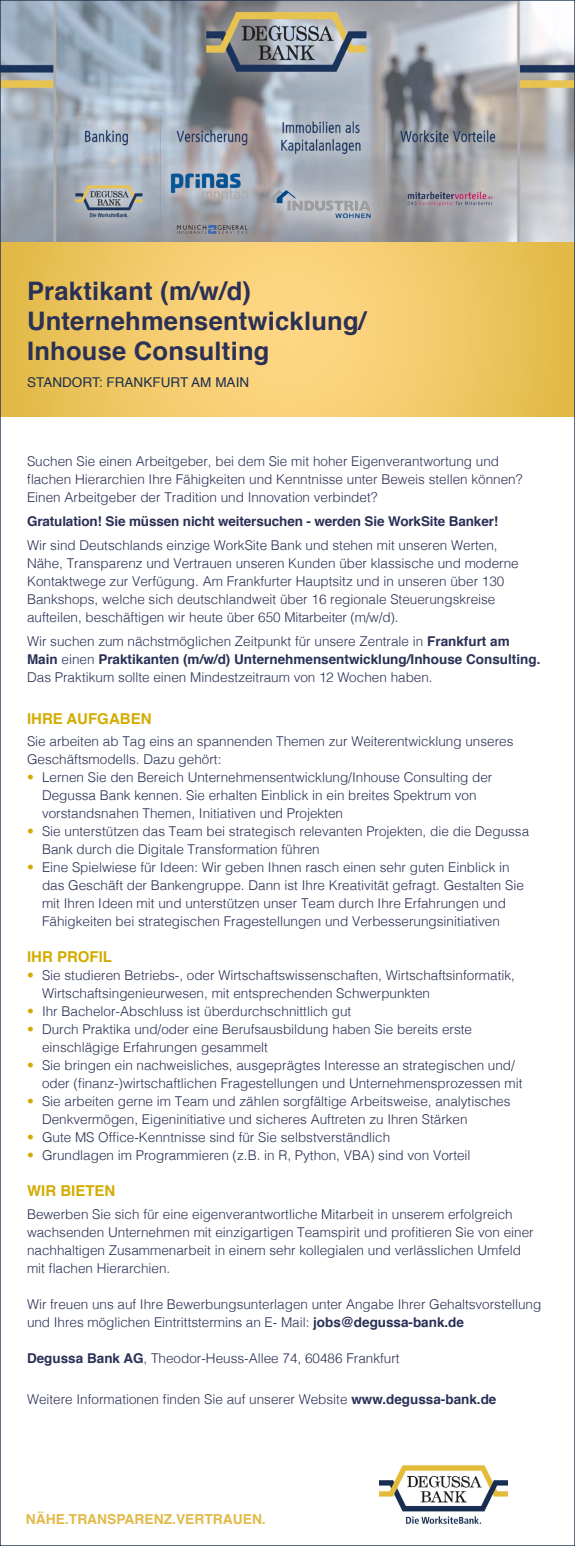
<style>
.page{position:relative;width:575px;height:1546px;background:#fff}
.page>*{position:absolute;margin:0;border:0;box-sizing:border-box;transform-origin:0 0}
.t1{font:700 25.5px/30px "Helvetica";letter-spacing:.01em;color:#2a3056}
.t2{font:700 15px "Helvetica";color:#d3ac00}
.t3{font:700 13.8px "Helvetica";color:#e2ba48}
.t4{font:300 13.5px/18px "Helvetica";color:#2a3056}
.t5{font:700 13.5px "Helvetica";letter-spacing:-.01em;color:#2a3056}
.t6{font:13.5px "Helvetica";letter-spacing:.005em;color:#1a2f4e}
.s1{font-weight:700}
.s2{color:#d3ac00}
</style>
<div class="page">
<svg style="left:2px;top:242px;width:571px;height:174px;background:#f1c968"></svg>
<img style="left:379px;top:1465px;width:128px;height:59px">
<img style="left:2px;top:2px;width:571px;height:240px">
<h1 class="t1" style="left:27px;top:276px;width:340px">Praktikant (m/w/d)<br>Unternehmensentwicklung/<br>Inhouse Consulting</h1>
<p class="t6" style="left:27px;top:372px;width:224px">STANDORT: FRANKFURT AM MAIN</p>
<p class="t4" style="left:27px;top:451px;width:497px">Suchen Sie einen Arbeitgeber, bei dem Sie mit hoher Eigenverantwortung und flachen Hierarchien Ihre Fähigkeiten und Kenntnisse unter Beweis stellen können?<br>Einen Arbeitgeber der Tradition und Innovation verbindet?</p>
<p class="t5" style="left:27px;top:510px;width:473px">Gratulation! Sie müssen nicht weitersuchen - werden Sie WorkSite Banker!</p>
<p class="t4" style="left:27px;top:535px;width:493px">Wir sind Deutschlands einzige WorkSite Bank und stehen mit unseren Werten, Nähe, Transparenz und Vertrauen unseren Kunden über klassische und moderne Kontaktwege zur Verfügung. Am Frankfurter Hauptsitz und in unseren über 130<br>Bankshops, welche sich deutschlandweit über 16 regionale Steuerungskreise aufteilen, beschäftigen wir heute über 650 Mitarbeiter (m/w/d).</p>
<p class="t4" style="left:27px;top:631px;width:515px">Wir suchen zum nächstmöglichen Zeitpunkt für unsere Zentrale in <span class="s1">Frankfurt am<br>Main</span> einen <span class="s1">Praktikanten (m/w/d) Unternehmensentwicklung/Inhouse Consulting.<br></span>Das Praktikum sollte einen Mindestzeitraum von 12 Wochen haben.</p>
<p class="t2" style="left:27px;top:706px;width:126px">IHRE AUFGABEN</p>
<p class="t4" style="left:27px;top:731px;width:488px">Sie arbeiten ab Tag eins an spannenden Themen zur Weiterentwicklung unseres<br>Geschäftsmodells. Dazu gehört:</p>
<p class="t4" style="left:42px;top:767px;width:452px;text-indent:-15px"><span class="s2">•</span> Lernen Sie den Bereich Unternehmensentwicklung/Inhouse Consulting der<br>Degussa Bank kennen. Sie erhalten Einblick in ein breites Spektrum von vorstandsnahen Themen, Initiativen und Projekten</p>
<p class="t4" style="left:42px;top:821px;width:488px;text-indent:-15px"><span class="s2">•</span> Sie unterstützen das Team bei strategisch relevanten Projekten, die die Degussa<br>Bank durch die Digitale Transformation führen</p>
<p class="t4" style="left:42px;top:857px;width:483px;text-indent:-15px"><span class="s2">•</span> Eine Spielwiese für Ideen: Wir geben Ihnen rasch einen sehr guten Einblick in das Geschäft der Bankengruppe. Dann ist Ihre Kreativität gefragt. Gestalten Sie mit Ihren Ideen mit und unterstützen unser Team durch Ihre Erfahrungen und Fähigkeiten bei strategischen Fragestellungen und Verbesserungsinitiativen</p>
<p class="t2" style="left:27px;top:945px;width:87px">IHR PROFIL</p>
<p class="t4" style="left:42px;top:965px;width:474px;text-indent:-15px"><span class="s2">•</span> Sie studieren Betriebs-, oder Wirtschaftswissenschaften, Wirtschaftsinformatik,<br>Wirtschaftsingenieurwesen, mit entsprechenden Schwerpunkten</p>
<p class="t4" style="left:27px;top:1001px;width:326px"><span class="s2">•</span> Ihr Bachelor-Abschluss ist überdurchschnittlich gut</p>
<p class="t4" style="left:42px;top:1019px;width:431px;text-indent:-15px"><span class="s2">•</span> Durch Praktika und/oder eine Berufsausbildung haben Sie bereits erste einschlägige Erfahrungen gesammelt</p>
<p class="t4" style="left:42px;top:1055px;width:482px;text-indent:-15px"><span class="s2">•</span> Sie bringen ein nachweisliches, ausgeprägtes Interesse an strategischen und/ oder (finanz-)wirtschaftlichen Fragestellungen und Unternehmensprozessen mit</p>
<p class="t4" style="left:42px;top:1091px;width:470px;text-indent:-15px"><span class="s2">•</span> Sie arbeiten gerne im Team und zählen sorgfältige Arbeitsweise, analytisches<br>Denkvermögen, Eigeninitiative und sicheres Auftreten zu Ihren Stärken</p>
<p class="t4" style="left:27px;top:1127px;width:365px"><span class="s2">•</span> Gute MS Office-Kenntnisse sind für Sie selbstverständlich</p>
<p class="t4" style="left:27px;top:1145px;width:445px"><span class="s2">•</span> Grundlagen im Programmieren (z.B. in R, Python, VBA) sind von Vorteil</p>
<p class="t2" style="left:27px;top:1179px;width:90px">WIR BIETEN</p>
<p class="t4" style="left:27px;top:1204px;width:508px">Bewerben Sie sich für eine eigenverantwortliche Mitarbeit in unserem erfolgreich wachsenden Unternehmen mit einzigartigen Teamspirit und profitieren Sie von einer nachhaltigen Zusammenarbeit in einem sehr kollegialen und verlässlichen Umfeld mit flachen Hierarchien.</p>
<p class="t4" style="left:27px;top:1294px;width:516px">Wir freuen uns auf Ihre Bewerbungsunterlagen unter Angabe Ihrer Gehaltsvorstellung und Ihres möglichen Eintrittstermins an E- Mail: <span class="s1">jobs@degussa-bank.de</span></p>
<p class="t4" style="left:27px;top:1348px;width:374px"><span class="s1">Degussa Bank AG</span>, Theodor-Heuss-Allee 74, 60486 Frankfurt</p>
<p class="t4" style="left:27px;top:1388px;width:471px">Weitere Informationen finden Sie auf unserer Website <span class="s1">www.degussa-bank.de</span></p>
<p class="t3" style="left:26px;top:1507px;width:241px">NÄHE.TRANSPARENZ.VERTRAUEN.</p>
</div>
